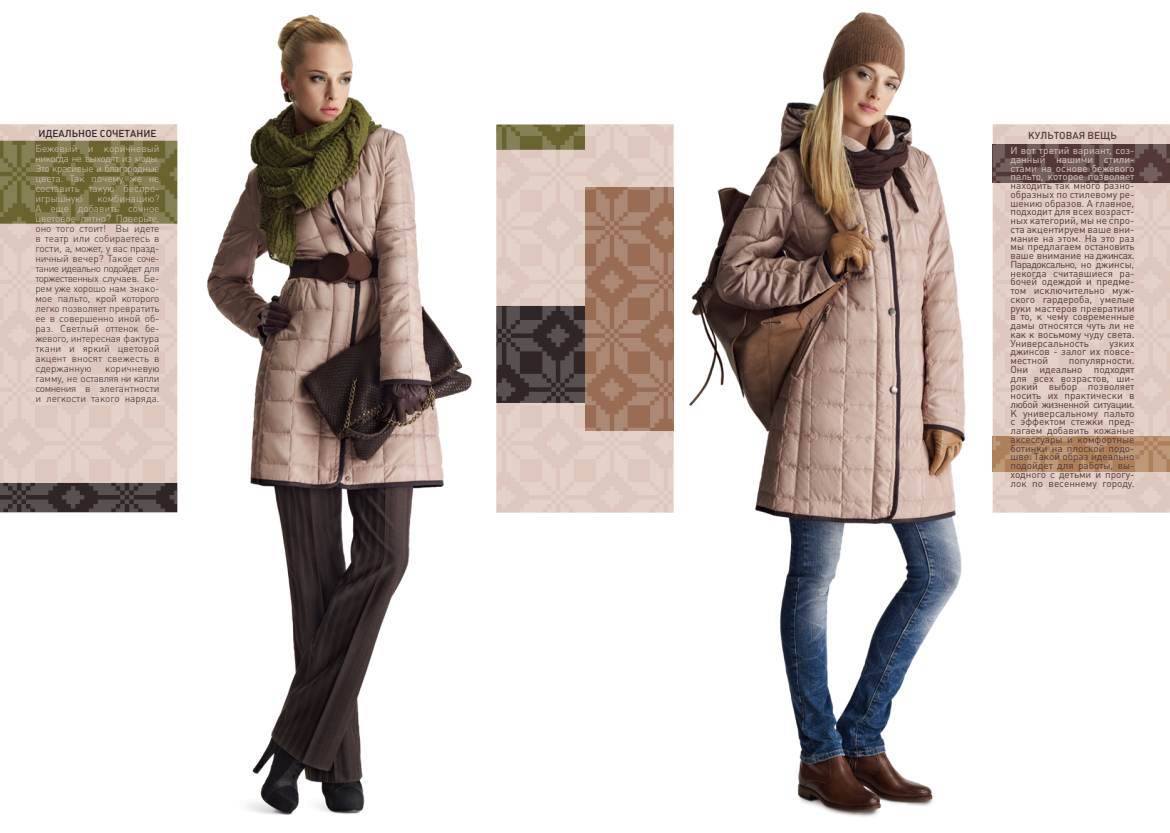
<style>
.page{position:relative;width:1170px;height:833px;background:#fff}
.page>*{position:absolute;margin:0;border:0;box-sizing:border-box;transform-origin:0 0}
.t1{font:10px/8.8px "Plumb C";color:#523937;text-align:justify}
.t2{font:10px/10px "Plumb Light C";color:#312627;text-align:justify}
.t3{font:10px/10px "Plumb Light C";color:#dec8bd;text-align:justify}
.t4{font:10px/8.8px "Plumb C";color:#dec8bd;text-align:justify}
.t5{font:10px "Plumb Medium C";color:#312627}
.t6{font:10px "Plumb Medium C";color:#523937}
</style>
<div class="page">
<img style="left:94px;top:14px;width:479px;height:801px">
<img style="left:619px;top:12px;width:458px;height:805px">
<svg style="left:0;top:124px;width:1169px;height:388px"></svg>
<p class="t5" style="left:38px;top:128px;width:120px">Идеальное сочетание</p>
<p class="t3" style="left:35px;top:143px;width:126px">Бежевый и коричневый никогда не выходят из моды.<br>Это красивые и благородные цвета. Так почему же не составить такую беспро&shy;игрышную</p>
<p class="t3" style="left:35px;top:193px;width:126px;text-indent:62px">комбинацию?<br>А еще добавить сочное цветовое пятно? Поверьте,</p>
<p class="t2" style="left:35px;top:223px;width:126px">оно того стоит! Вы идете в театр или собираетесь в гости, а, может, у вас празд&shy;ничный вечер? Такое соче&shy;тание идеально подойдет для торжественных случаев. Бе&shy;рем уже хорошо нам знако&shy;мое пальто, крой которого легко позволяет превратить ее в совершенно иной об&shy;раз. Светлый оттенок бе&shy;жевого, интересная фактура ткани и яркий цветовой акцент вносят свежесть в сдержанную</p>
<p class="t2" style="left:35px;top:363px;width:126px;text-indent:70px">коричневую гамму, не оставляя ни капли сомнения в элегантности и легкости такого наряда.</p>
<p class="t6" style="left:1028px;top:130px;width:90px">Культовая вещь</p>
<p class="t4" style="left:1010px;top:146px;width:126px">И вот третий вариант, соз&shy;данный нашими стили&shy;стами на основе бежевого пальто, которое позволяет</p>
<p class="t1" style="left:1010px;top:181px;width:126px">находить так много разно&shy;образных по стилевому ре&shy;шению образов. А главное, подходит для всех возраст&shy;ных категорий, мы не спро&shy;ста акцентируем ваше вни&shy;мание на этом. На это раз мы предлагаем остановить ваше внимание на джинсах.<br>Парадoксально, но джинсы, некогда считавшиеся ра&shy;бочей одеждой и предме&shy;том исключительно муж&shy;ского гардероба, умелые руки мастеров превратили в то, к чему современные дамы относятся чуть ли не как к восьмому чуду света.<br>Универсальность</p>
<p class="t1" style="left:1010px;top:339px;width:126px;text-indent:99px">узких джинсов - залог их повсе&shy;местной</p>
<p class="t1" style="left:1010px;top:356px;width:126px;text-indent:58px">популярности.<br>Они идеально подходят для всех возрастов, ши&shy;рокий выбор позволяет носить их практически в любой жизненной ситуaции.<br>К универсальному пальто с эффектом стежки пред&shy;лагаем добавить кожаные аксессуары и комфортные ботинки на плоской подо&shy;шве. Такой образ идеально подойдет для работы, вы&shy;ходного с детьми и прогу&shy;лок по весеннему городу.</p>
</div>
